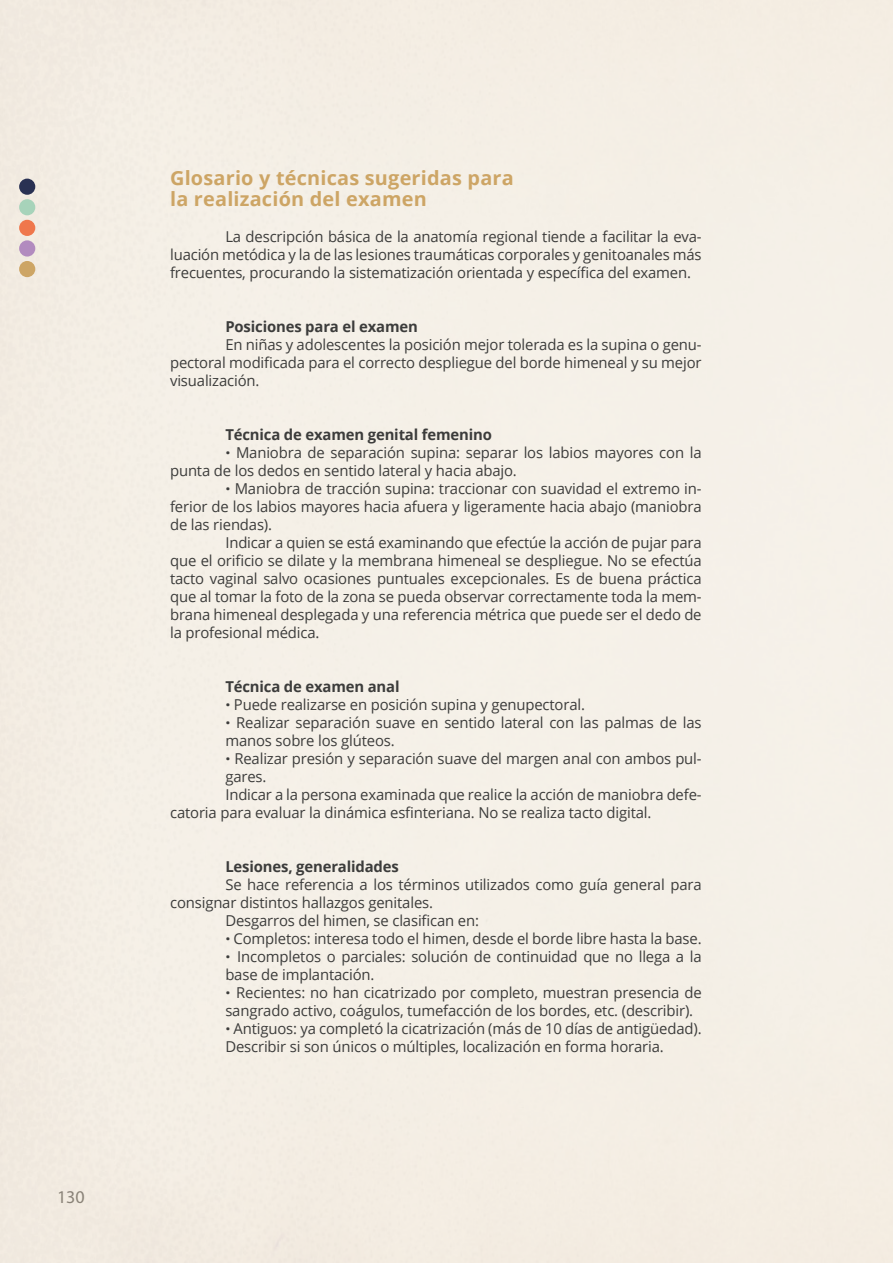
<style>
.page{position:relative;width:893px;height:1263px;background:#fff}
.page>*{position:absolute;margin:0;border:0;box-sizing:border-box;transform-origin:0 0}
.t1{font:700 19.5px/21px "Open Sans";letter-spacing:.01em;color:#cda565}
.t2{font:18px "Myriad Pro";color:#6b6b6a}
.t3{font:15px/18px "Open Sans";letter-spacing:-.01em;color:#3c3c3b;text-align:justify}
.t4{font:700 15px "Open Sans";letter-spacing:-.01em;color:#3c3c3b}
</style>
<div class="page">
<div style="left:19px;top:179px;width:16px;height:16px;background:#293153;border-radius:50%"></div>
<div style="left:19px;top:199px;width:16px;height:16px;background:#a7d3ba;border-radius:50%"></div>
<div style="left:19px;top:220px;width:16px;height:16px;background:#ef774c;border-radius:50%"></div>
<div style="left:19px;top:240px;width:16px;height:17px;background:#b28bbf;border-radius:50%"></div>
<div style="left:19px;top:261px;width:16px;height:16px;background:#cda565;border-radius:50%"></div>
<p class="t2" style="left:57px;top:1186px;width:29px">130</p>
<h1 class="t1" style="left:170px;top:167px;width:345px">Glosario y técnicas sugeridas para la realización del examen</h1>
<p class="t3" style="left:170px;top:227px;width:533px;text-indent:55px">La descripción básica de la anatomía regional tiende a facilitar la eva&shy;luación metódica y la de las lesiones traumáticas corporales y genitoanales más frecuentes, procurando la sistematización orientada y específica del examen.</p>
<p class="t4" style="left:225px;top:316px;width:194px">Posiciones para el examen</p>
<p class="t3" style="left:170px;top:335px;width:533px;text-indent:55px">En niñas y adolescentes la posición mejor tolerada es la supina o genu&shy;pectoral modificada para el correcto despliegue del borde himeneal y su mejor visualización.</p>
<p class="t4" style="left:225px;top:424px;width:268px">Técnica de examen genital femenino</p>
<p class="t3" style="left:225px;top:443px;width:478px"><sup>.</sup> Maniobra de separación supina: separar los labios mayores con la</p>
<p class="t3" style="left:170px;top:461px;width:348px">punta de los dedos en sentido lateral y hacia abajo.</p>
<p class="t3" style="left:225px;top:479px;width:478px"><sup>.</sup> Maniobra de tracción supina: traccionar con suavidad el extremo in-</p>
<p class="t3" style="left:170px;top:497px;width:533px">ferior de los labios mayores hacia afuera y ligeramente hacia abajo (maniobra</p>
<p class="t3" style="left:170px;top:515px;width:104px">de las riendas).</p>
<p class="t3" style="left:225px;top:533px;width:478px">Indicar a quien se está examinando que efectúe la acción de pujar para</p>
<p class="t3" style="left:170px;top:551px;width:533px">que el orificio se dilate y la membrana himeneal se despliegue. No se efectúa</p>
<p class="t3" style="left:170px;top:569px;width:533px">tacto vaginal salvo ocasiones puntuales excepcionales. Es de buena práctica</p>
<p class="t3" style="left:170px;top:587px;width:533px">que al tomar la foto de la zona se pueda observar correctamente toda la mem-</p>
<p class="t3" style="left:170px;top:605px;width:533px">brana himeneal desplegada y una referencia métrica que puede ser el dedo de</p>
<p class="t3" style="left:170px;top:623px;width:151px">la profesional médica.</p>
<p class="t4" style="left:225px;top:676px;width:176px">Técnica de examen anal</p>
<p class="t3" style="left:225px;top:695px;width:361px"><sup>.</sup> Puede realizarse en posición supina y genupectoral.</p>
<p class="t3" style="left:225px;top:713px;width:478px"><sup>.</sup> Realizar separación suave en sentido lateral con las palmas de las</p>
<p class="t3" style="left:225px;top:731px;width:171px">manos sobre los glúteos.</p>
<p class="t3" style="left:225px;top:749px;width:478px"><sup>.</sup> Realizar presión y separación suave del margen anal con ambos pul-</p>
<p class="t3" style="left:225px;top:767px;width:43px">gares.</p>
<p class="t3" style="left:225px;top:785px;width:478px">Indicar a la persona examinada que realice la acción de maniobra defe-</p>
<p class="t3" style="left:170px;top:803px;width:483px">catoria para evaluar la dinámica esfinteriana. No se realiza tacto digital.</p>
<p class="t4" style="left:225px;top:856px;width:175px">Lesiones, generalidades</p>
<p class="t3" style="left:225px;top:875px;width:478px">Se hace referencia a los términos utilizados como guía general para</p>
<p class="t3" style="left:170px;top:893px;width:264px">consignar distintos hallazgos genitales.</p>
<p class="t3" style="left:225px;top:911px;width:255px">Desgarros del himen, se clasifican en:</p>
<p class="t3" style="left:225px;top:929px;width:478px"><sup>.</sup> Completos: interesa todo el himen, desde el borde libre hasta la base.</p>
<p class="t3" style="left:225px;top:947px;width:478px"><sup>.</sup> Incompletos o parciales: solución de continuidad que no llega a la</p>
<p class="t3" style="left:225px;top:965px;width:151px">base de implantación.</p>
<p class="t3" style="left:225px;top:983px;width:478px"><sup>.</sup> Recientes: no han cicatrizado por completo, muestran presencia de</p>
<p class="t3" style="left:225px;top:1001px;width:469px">sangrado activo, coágulos, tumefacción de los bordes, etc. (describir).</p>
<p class="t3" style="left:225px;top:1019px;width:478px"><sup>.</sup> Antiguos: ya completó la cicatrización (más de 10 días de antigüedad).</p>
<p class="t3" style="left:225px;top:1037px;width:440px">Describir si son únicos o múltiples, localización en forma horaria.</p>
</div>
